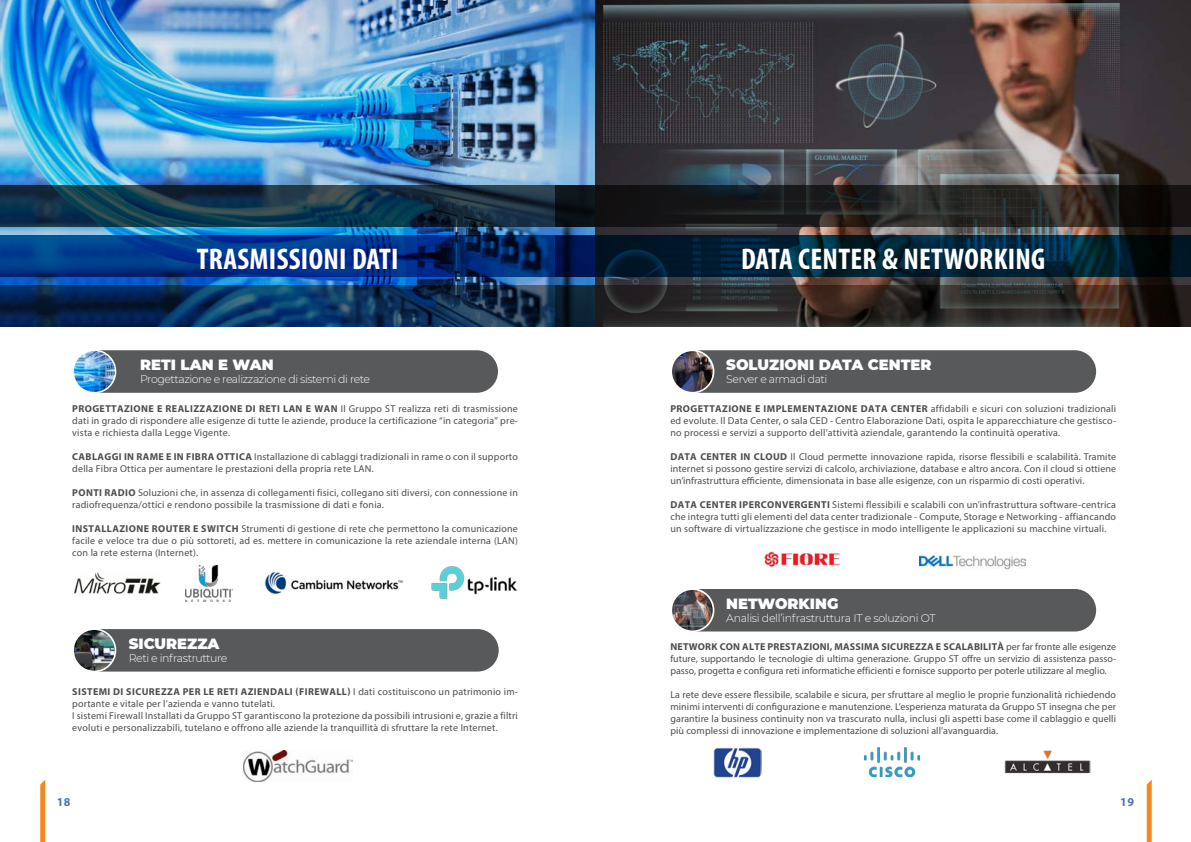
<style>
.page{position:relative;width:1191px;height:842px;background:#fff}
.page>*{position:absolute;margin:0;border:0;box-sizing:border-box;transform-origin:0 0}
.t1{font:700 condensed 30px "Myriad Pro";letter-spacing:.01em;color:#fff}
.t2{font:900 14.8px "Montserrat";color:#fff}
.t3{font:700 12px "Myriad Pro";color:#4975ba}
.t4{font:300 11px "Montserrat";letter-spacing:-.04em;color:#fff}
.t5{font:10px/12px "Myriad Pro";letter-spacing:.02em;color:#4d4d4f;text-align:justify}
.t6{font:700 10px "Myriad Pro";letter-spacing:.04em;color:#4d4d4f}
.s1{font-weight:700}
</style>
<div class="page">
<img style="left:75px;top:572px;width:86px;height:22px">
<img style="left:243px;top:751px;width:109px;height:31px">
<img style="left:264px;top:572px;width:139px;height:22px">
<div style="left:99px;top:350px;width:399px;height:43px;background:#58595b"></div>
<img style="left:73px;top:350px;width:42px;height:43px;border-radius:21px">
<div style="left:72px;top:349px;width:44px;height:44px;border:2px solid #fff;border-radius:50%"></div>
<div style="left:99px;top:629px;width:400px;height:43px;background:#58595b"></div>
<img style="left:73px;top:629px;width:42px;height:42px;border-radius:21px">
<div style="left:72px;top:628px;width:44px;height:44px;border:2px solid #fff;border-radius:50%"></div>
<svg style="left:40px;top:780px;width:5px;height:62px"></svg>
<img style="left:185px;top:565px;width:47px;height:36px">
<img style="left:0;top:0;width:595px;height:285px">
<svg style="left:0;top:186px;width:555px;height:41px;background:#153547"></svg>
<svg style="left:0;top:235px;width:555px;height:41px;background:#003282"></svg>
<svg style="left:0;top:285px;width:555px;height:41px;background:#0c3057"></svg>
<img style="left:764px;top:551px;width:76px;height:17px">
<img style="left:920px;top:552px;width:105px;height:18px">
<img style="left:864px;top:748px;width:55px;height:29px">
<img style="left:714px;top:747px;width:47px;height:30px">
<img style="left:1004px;top:750px;width:87px;height:24px">
<div style="left:700px;top:589px;width:396px;height:42px;background:#58595b"></div>
<img style="left:671px;top:589px;width:42px;height:42px;border-radius:21px">
<div style="left:670px;top:588px;width:44px;height:44px;border:2px solid #fff;border-radius:50%"></div>
<div style="left:697px;top:350px;width:399px;height:43px;background:#58595b"></div>
<img style="left:671px;top:350px;width:42px;height:43px;border-radius:21px">
<div style="left:670px;top:349px;width:44px;height:44px;border:2px solid #fff;border-radius:50%"></div>
<svg style="left:1146px;top:780px;width:5px;height:62px"></svg>
<img style="left:595px;top:0;width:596px;height:285px">
<svg style="left:555px;top:186px;width:636px;height:41px;background:#1f1e1d"></svg>
<svg style="left:555px;top:235px;width:636px;height:41px;background:#002034"></svg>
<svg style="left:555px;top:285px;width:636px;height:41px;background:#2b2825"></svg>
<img style="left:431px;top:566px;width:86px;height:33px">
<h1 class="t1" style="left:197px;top:240px;width:203px">TRASMISSIONI DATI</h1>
<h1 class="t1" style="left:741px;top:240px;width:306px">DATA CENTER &amp; NETWORKING</h1>
<h2 class="t2" style="left:140px;top:353px;width:20px">RETI</h2>
<h2 class="t2" style="left:180px;top:353px;width:93px">LAN E WAN</h2>
<p class="t4" style="left:140px;top:371px;width:231px">Progettazione e realizzazione di sistemi di rete</p>
<h2 class="t2" style="left:726px;top:353px;width:63px">SOLUZIONI</h2>
<h2 class="t2" style="left:818px;top:353px;width:113px">DATA CENTER</h2>
<p class="t4" style="left:726px;top:372px;width:103px">Server e armadi dati</p>
<p class="t5" style="left:72px;top:402px;width:447px;text-indent:211px"><span class="s1">LAN E WAN</span> Il Gruppo ST realizza reti di trasmissione dati in grado di rispondere alle esigenze di tutte le aziende, produce la certificazione “in categoria” pre&shy;vista e richiesta dalla Legge Vigente.</p>
<p class="t6" style="left:72px;top:450px;width:14px">CABLAGGI</p>
<p class="t6" style="left:124px;top:450px;width:69px">IN RAMEEIN FIBRA</p>
<p class="t6" style="left:216px;top:450px;width:7px">OTTICA</p>
<p class="t6" style="left:72px;top:402px;width:8px">PROGETTAZIONE</p>
<p class="t6" style="left:157px;top:402px;width:16px">E REALIZZAZIONE</p>
<p class="t6" style="left:246px;top:402px;width:20px">DI RETI</p>
<p class="t5" style="left:72px;top:450px;width:447px;text-indent:182px">Installazione di cablaggi tradizionali in rame o con il supporto della Fibra Ottica per aumentare le prestazioni della propria rete LAN.</p>
<p class="t6" style="left:72px;top:486px;width:7px">PONTI</p>
<p class="t6" style="left:105px;top:486px;width:14px">RADIO</p>
<p class="t5" style="left:72px;top:486px;width:447px;text-indent:66px">Soluzioni che, in assenza di collegamenti fisici, collegano siti diversi, con connessione in radiofrequenza/ottici e rendono possibile la trasmissione di dati e fonia.</p>
<p class="t6" style="left:72px;top:522px;width:11px">INSTALLAZIONE</p>
<p class="t6" style="left:152px;top:522px;width:14px">ROUTER</p>
<p class="t6" style="left:193px;top:522px;width:22px">E SWITCH</p>
<p class="t5" style="left:72px;top:522px;width:447px;text-indent:169px">Strumenti di gestione di rete che permettono la comunicazione facile e veloce tra due o più sottoreti, ad es. mettere in comunicazione la rete aziendale interna (LAN) con la rete esterna (Internet).</p>
<p class="t5" style="left:670px;top:402px;width:447px"><span class="s1">PROGETTAZIONE E IMPLEMENTAZIONE DATA CENTER</span> affidabili e sicuri con soluzioni tradizionali ed evolute. Il Data Center, o sala CED - Centro Elaborazione Dati, ospita le apparecchiature che gestisco&shy;no processi e servizi a supporto dell’attività aziendale, garantendo la continuità operativa.</p>
<p class="t6" style="left:670px;top:450px;width:15px">DATA</p>
<p class="t6" style="left:700px;top:450px;width:14px">CENTER</p>
<p class="t6" style="left:740px;top:450px;width:28px">IN CLOUD</p>
<p class="t5" style="left:670px;top:450px;width:447px;text-indent:120px">Il Cloud permette innovazione rapida, risorse flessibili e scalabilità. Tramite internet si possono gestire servizi di calcolo, archiviazione, database e altro ancora. Con il cloud si ottiene un’infrastruttura efficiente, dimensionata in base alle esigenze, con un risparmio di costi operativi.</p>
<p class="t6" style="left:670px;top:498px;width:15px">DATA</p>
<p class="t6" style="left:699px;top:498px;width:14px">CENTER</p>
<p class="t6" style="left:739px;top:498px;width:17px">IPERCONVERGENTI</p>
<p class="t5" style="left:670px;top:498px;width:447px;text-indent:162px">Sistemi flessibili e scalabili con un’infrastruttura software-centrica che integra tutti gli elementi del data center tradizionale - Compute, Storage e Networking - affiancando un software di virtualizzazione che gestisce in modo intelligente le applicazioni su macchine virtuali.</p>
<h2 class="t2" style="left:726px;top:592px;width:113px">NETWORKING</h2>
<p class="t4" style="left:726px;top:610px;width:211px">Analisi dell’infrastruttura IT e soluzioni OT</p>
<h2 class="t2" style="left:129px;top:632px;width:71px">SICUREZZA</h2>
<p class="t4" style="left:129px;top:650px;width:100px">Reti e infrastrutture</p>
<p class="t6" style="left:72px;top:685px;width:12px">SISTE</p>
<p class="t6" style="left:99px;top:685px;width:35px">MIDI SICUREZZA</p>
<p class="t6" style="left:183px;top:685px;width:41px">PERLERETI</p>
<p class="t6" style="left:241px;top:685px;width:7px">AZIENDALI</p>
<p class="t6" style="left:296px;top:685px;width:17px">(FIREWALL</p>
<p class="t5" style="left:347px;top:686px;width:172px"><span class="s1">)</span> I dati costituiscono un patrimonio im-</p>
<p class="t5" style="left:72px;top:698px;width:447px;text-align:left">portante e vitale per l’azienda e vanno tutelati.<br>I sistemi Firewall Installati da Gruppo ST garantiscono la protezione da possibili intrusioni e, grazie a filtri evoluti e personalizzabili, tutelano e offrono alle aziende la tranquillità di sfruttare la rete Internet.</p>
<p class="t5" style="left:670px;top:641px;width:447px;text-indent:327px"><span class="s1">À</span> per far fronte alle esigenze future, supportando le tecnologie di ultima generazione. Gruppo ST offre un servizio di assistenza passo&shy;passo, progetta e configura reti informatiche efficienti e fornisce supporto per poterle utilizzare al meglio.</p>
<p class="t5" style="left:670px;top:689px;width:447px">La rete deve essere flessibile, scalabile e sicura, per sfruttare al meglio le proprie funzionalità richiedendo minimi interventi di configurazione e manutenzione. L’esperienza maturata da Gruppo ST insegna che per garantire la business continuity non va trascurato nulla, inclusi gli aspetti base come il cablaggio e quelli più complessi di innovazione e implementazione di soluzioni all’avanguardia.</p>
<p class="t6" style="left:670px;top:640px;width:15px">NETWORK</p>
<p class="t6" style="left:719px;top:640px;width:8px">CON</p>
<p class="t6" style="left:742px;top:640px;width:7px">ALTE</p>
<p class="t6" style="left:767px;top:640px;width:13px">PRESTAZIONI</p>
<p class="t6" style="left:830px;top:640px;width:20px">, MASSI</p>
<p class="t6" style="left:864px;top:640px;width:25px">MA SICUREZZA</p>
<p class="t6" style="left:936px;top:640px;width:14px">E SCALABILIT</p>
<p class="t3" style="left:57px;top:794px;width:15px">18</p>
<p class="t3" style="left:1120px;top:794px;width:15px">19</p>
</div>
